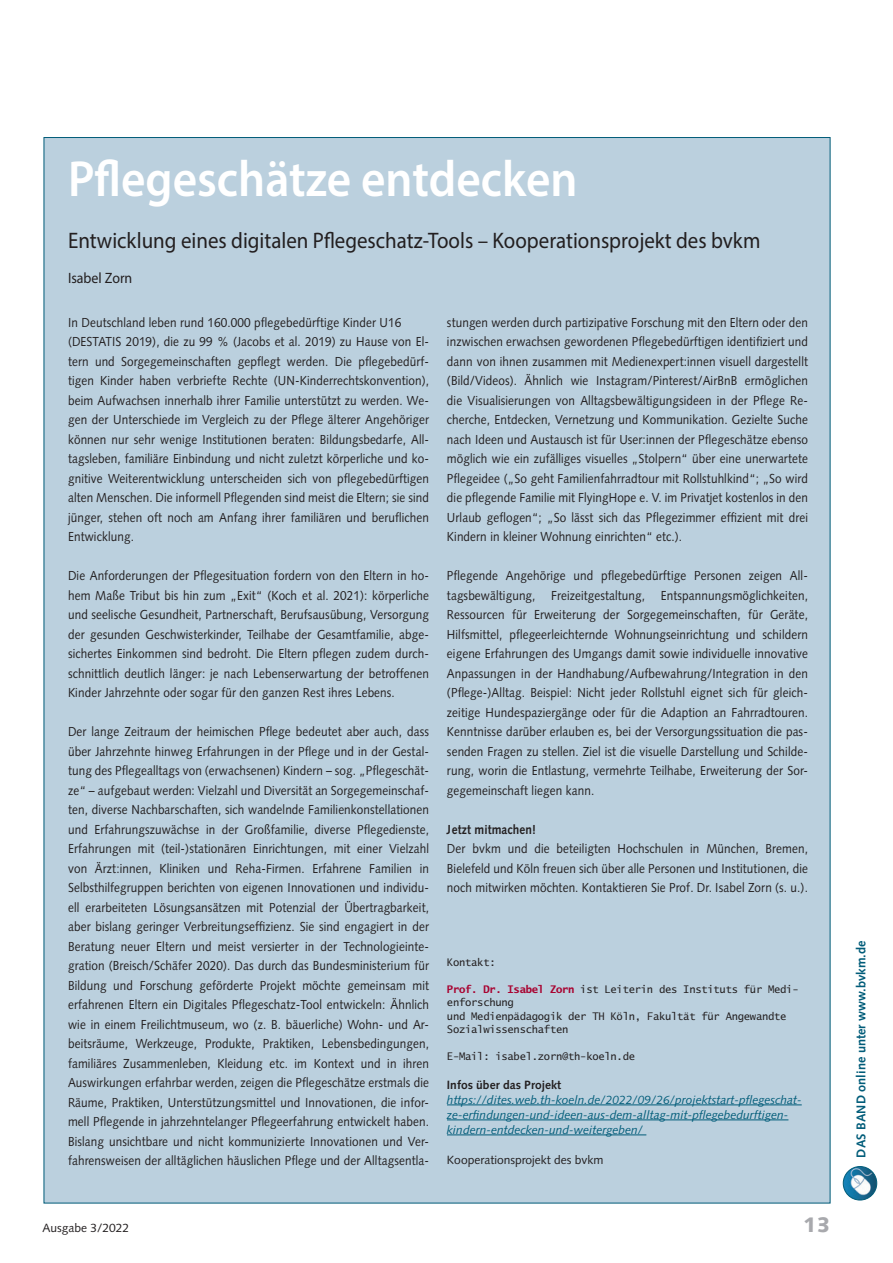
<style>
.page{position:relative;width:893px;height:1263px;background:#fff}
.page>*{position:absolute;margin:0;border:0;box-sizing:border-box;transform-origin:0 0}
.t1{font:600 51px "Myriad Pro";color:#fff;scale:.93 1}
.t2{font:22.5px "Myriad Pro";color:#231f20;scale:.93 1}
.t3{font:900 21px "Syntax LT Std";color:#a8a9ad}
.t4{font:15px "Myriad Pro";color:#231f20;scale:.93 1}
.t5{font:13.05px/19.5px "Syntax LT Std";letter-spacing:.01em;color:#231f20;text-align:justify;scale:.9 1}
.t6{font:700 13.05px "Syntax LT Std";letter-spacing:.01em;color:#231f20;scale:.9 1}
.t7{font:700 12.75px "Syntax LT Std";color:#015c79}
.t8{font:italic 12px/15px "Syntax LT Std";color:#015c79}
.t9{font:12px "Syntax LT Std";color:#231f20}
.t10{font:700 12px "Syntax LT Std";color:#231f20}
.t11{font:10.5px/13.5px "Lucida Sans Typewriter Std";letter-spacing:-.025em;color:#231f20}
.s1{font-weight:700;color:#a80331}
</style>
<div class="page">
<div style="left:44px;top:137px;width:786px;height:1066px;background:#bbd0de"></div>
<hr style="left:447px;top:1104px;width:355px;height:1px;background:#015c79">
<hr style="left:447px;top:1119px;width:341px;height:1px;background:#015c79">
<hr style="left:447px;top:1134px;width:199px;height:1px;background:#015c79">
<img style="left:843px;top:1166px;width:34px;height:34px;border-radius:17px">
<div style="left:843px;top:1166px;width:34px;height:34px;border:1px solid #015c79;border-radius:50%"></div>
<h1 class="t1" style="left:68px;top:146px;width:549px">Pflegeschätze entdecken</h1>
<h2 class="t2" style="left:68px;top:227px;width:746px">Entwicklung eines digitalen Pflegeschatz-Tools – Kooperationsprojekt des bvkm</h2>
<p class="t4" style="left:68px;top:269px;width:71px">Isabel Zorn</p>
<p class="t5" style="left:68px;top:312px;width:403px;text-align:left">In Deutschland leben rund 160.000 pflegebedürftige Kinder U16 (DESTATIS 2019), die zu 99 % (Jacobs et al. 2019) zu Hause von El&shy;tern und Sorgegemeinschaften gepflegt werden. Die pflegebedürf&shy;tigen Kinder haben verbriefte Rechte (UN-Kinderrechtskonvention), beim Aufwachsen innerhalb ihrer Familie unterstützt zu werden. We&shy;gen der Unterschiede im Vergleich zu der Pflege älterer Angehöriger können nur sehr wenige Institutionen beraten: Bildungsbedarfe, All&shy;tagsleben, familiäre Einbindung und nicht zuletzt körperliche und ko&shy;gnitive Weiterentwicklung unterscheiden sich von pflegebedürftigen alten Menschen. Die informell Pflegenden sind meist die Eltern; sie sind jünger, stehen oft noch am Anfang ihrer familiären und beruflichen Entwicklung.</p>
<p class="t5" style="left:68px;top:566px;width:403px">Die Anforderungen der Pflegesituation fordern von den Eltern in ho&shy;hem Maße Tribut bis hin zum „Exit“ (Koch et al. 2021): körperliche und seelische Gesundheit, Partnerschaft, Berufsausübung, Versorgung der gesunden Geschwisterkinder, Teilhabe der Gesamtfamilie, abge&shy;sichertes Einkommen sind bedroht. Die Eltern pflegen zudem durch&shy;schnittlich deutlich länger: je nach Lebenserwartung der betroffenen Kinder Jahrzehnte oder sogar für den ganzen Rest ihres Lebens.</p>
<p class="t5" style="left:68px;top:722px;width:403px">Der lange Zeitraum der heimischen Pflege bedeutet aber auch, dass über Jahrzehnte hinweg Erfahrungen in der Pflege und in der Gestal&shy;tung des Pflegealltags von (erwachsenen) Kindern – sog. „Pflegeschät&shy;ze“ – aufgebaut werden: Vielzahl und Diversität an Sorgegemeinschaf&shy;ten, diverse Nachbarschaften, sich wandelnde Familienkonstellationen und Erfahrungszuwächse in der Großfamilie, diverse Pflegedienste, Erfahrungen mit (teil-)stationären Einrichtungen, mit einer Vielzahl von Ärzt:innen, Kliniken und Reha-Firmen. Erfahrene Familien in Selbsthilfegruppen berichten von eigenen Innovationen und individu&shy;ell erarbeiteten Lösungsansätzen mit Potenzial der Übertragbarkeit, aber bislang geringer Verbreitungseffizienz. Sie sind engagiert in der Beratung neuer Eltern und meist versierter in der Technologieinte&shy;gration (Breisch/Schäfer 2020). Das durch das Bundesministerium für Bildung und Forschung geförderte Projekt möchte gemeinsam mit erfahrenen Eltern ein Digitales Pflegeschatz-Tool entwickeln: Ähnlich wie in einem Freilichtmuseum, wo (z. B. bäuerliche) Wohn- und Ar&shy;beitsräume, Werkzeuge, Produkte, Praktiken, Lebensbedingungen, familiäres Zusammenleben, Kleidung etc. im Kontext und in ihren Auswirkungen erfahrbar werden, zeigen die Pflegeschätze erstmals die Räume, Praktiken, Unterstützungsmittel und Innovationen, die infor&shy;mell Pflegende in jahrzehntelanger Pflegeerfahrung entwickelt haben.<br>Bislang unsichtbare und nicht kommunizierte Innovationen und Ver&shy;fahrensweisen der alltäglichen häuslichen Pflege und der Alltagsentla-</p>
<p class="t5" style="left:447px;top:312px;width:403px">stungen werden durch partizipative Forschung mit den Eltern oder den inzwischen erwachsen gewordenen Pflegebedürftigen identifiziert und dann von ihnen zusammen mit Medienexpert:innen visuell dargestellt (Bild/Videos). Ähnlich wie Instagram/Pinterest/AirBnB ermöglichen die Visualisierungen von Alltagsbewältigungsideen in der Pflege Re&shy;cherche, Entdecken, Vernetzung und Kommunikation. Gezielte Suche nach Ideen und Austausch ist für User:innen der Pflegeschätze ebenso möglich wie ein zufälliges visuelles „Stolpern“ über eine unerwartete Pflegeidee („So geht Familienfahrradtour mit Rollstuhlkind“; „So wird die pflegende Familie mit FlyingHope e. V. im Privatjet kostenlos in den Urlaub geflogen“; „So lässt sich das Pflegezimmer effizient mit drei Kindern in kleiner Wohnung einrichten“ etc.).</p>
<p class="t5" style="left:447px;top:566px;width:403px">Pflegende Angehörige und pflegebedürftige Personen zeigen All&shy;tagsbewältigung, Freizeitgestaltung, Entspannungsmöglichkeiten, Ressourcen für Erweiterung der Sorgegemeinschaften, für Geräte, Hilfsmittel, pflegeerleichternde Wohnungseinrichtung und schildern eigene Erfahrungen des Umgangs damit sowie individuelle innovative Anpassungen in der Handhabung/Aufbewahrung/Integration in den (Pflege-)Alltag. Beispiel: Nicht jeder Rollstuhl eignet sich für gleich&shy;zeitige Hundespaziergänge oder für die Adaption an Fahrradtouren.<br>Kenntnisse darüber erlauben es, bei der Versorgungssituation die pas&shy;senden Fragen zu stellen. Ziel ist die visuelle Darstellung und Schilde&shy;rung, worin die Entlastung, vermehrte Teilhabe, Erweiterung der Sor&shy;gegemeinschaft liegen kann.</p>
<p class="t6" style="left:447px;top:822px;width:101px">Jetzt mitmachen!</p>
<p class="t5" style="left:447px;top:839px;width:403px">Der bvkm und die beteiligten Hochschulen in München, Bremen, Bielefeld und Köln freuen sich über alle Personen und Institutionen, die noch mitwirken möchten. Kontaktieren Sie Prof. Dr. Isabel Zorn (s. u.).</p>
<p class="t11" style="left:447px;top:955px;width:50px">Kontakt:</p>
<p class="t11" style="left:447px;top:982px;width:353px"><span class="s1">Prof. Dr. Isabel Zorn</span> ist Leiterin des Instituts für Medi&shy;enforschung<br>und Medienpädagogik der TH Köln, Fakultät für Angewandte Sozialwissenschaften</p>
<p class="t11" style="left:447px;top:1050px;width:190px">E-Mail: isabel.zorn@th-koeln.de</p>
<p class="t10" style="left:447px;top:1078px;width:115px">Infos über das Projekt</p>
<p class="t8" style="left:447px;top:1092px;width:356px">https://dites.web.th-koeln.de/2022/09/26/projektstart-pflegeschat&shy;ze-erfindungen-und-ideen-aus-dem-alltag-mit-pflegebedurftigen&shy;kindern-entdecken-und-weitergeben/</p>
<p class="t9" style="left:447px;top:1152px;width:158px">Kooperationsprojekt des bvkm</p>
<p class="t9" style="left:43px;top:1220px;width:88px">Ausgabe 3/2022</p>
<h3 class="t3" style="left:803px;top:1212px;width:29px">13</h3>
<p class="t7" style="left:854px;top:1157px;width:218px;rotate:-90deg">DAS BAND online unter www.bvkm.de</p>
</div>
